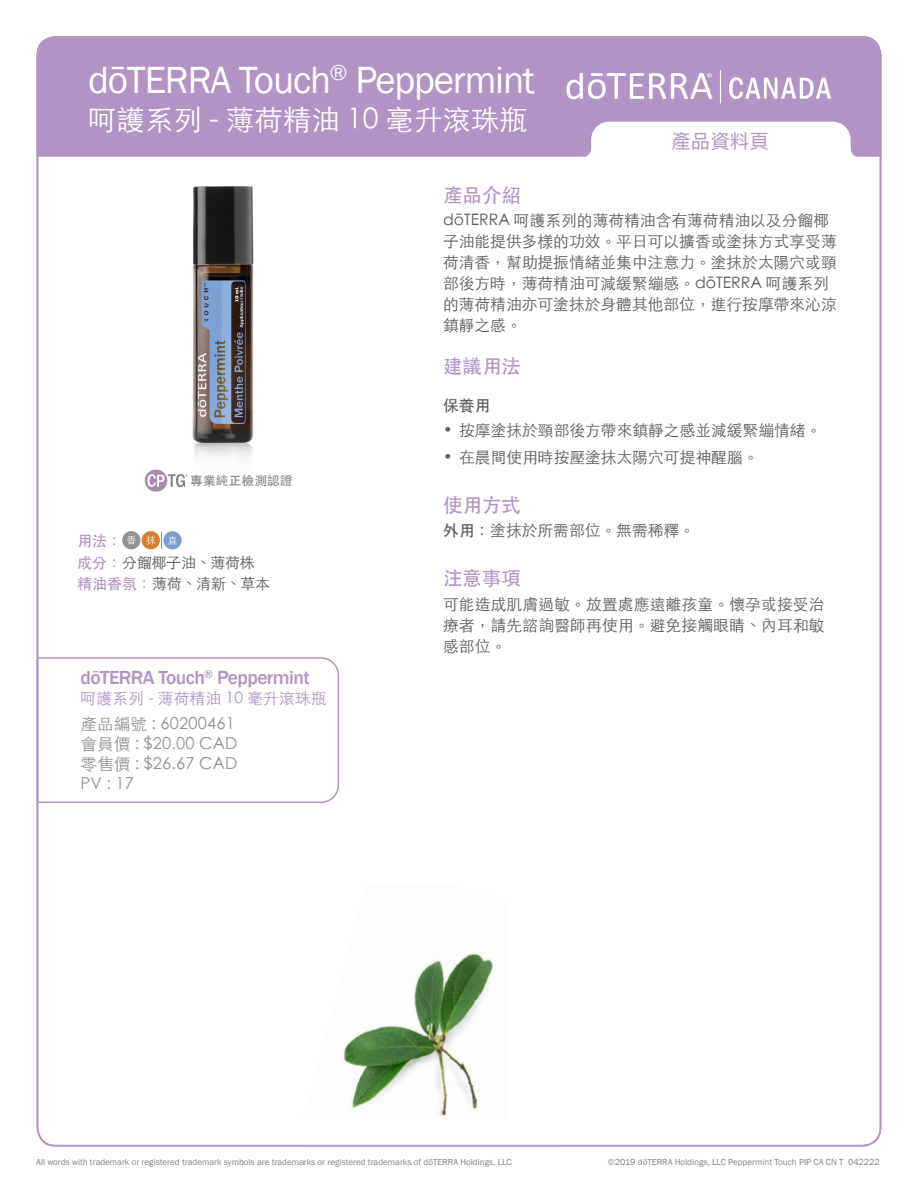
<style>
.page{position:relative;width:918px;height:1188px;background:#fff}
.page>*{position:absolute;margin:0;border:0;box-sizing:border-box;transform-origin:0 0}
.t1{font:39px "Franklin Gothic";letter-spacing:-.03em;color:#fff}
.Main_H2{font:300 28.5px "ST Heiti TC";color:#fff}
.Tag_H1{font:500 19.5px "Franklin Gothic";letter-spacing:-.03em;color:#b194c5}
.Purple_Headers{font:500 19.5px "ST Heiti TC";color:#b194c5}
.Purple_Headers-2{font:19.5px "Ping Fang SC";color:#b194c5}
.Tag_details{font:300 16.5px "ST Heiti TC";letter-spacing:.01em;color:#919295}
.Body{font:300 15.75px/21px "ST Heiti TC";color:#5a5a5d}
.Tag_H2{font:300 15.75px "ST Heiti TC";letter-spacing:.01em;color:#b194c5}
.Directions_Bold_Attr{font:300 15.75px "ST Heiti TC";color:#5a5a5d}
.Uses__Cosmetic__Food{font:500 15.75px "ST Heiti TC";color:#5a5a5d}
.Oil_Attribute_Panel{font:300 15px "ST Heiti TC";letter-spacing:-.02em;color:#5a5a5d}
.Oil_Attribute_Panel-2{font:500 15px "ST Heiti TC";color:#b194c5}
.Tag_details-2{font:500 12.75px "ST Heiti TC";letter-spacing:.01em;color:#828487}
.t2{font:9px "Franklin Gothic";color:#808285}
.s1{font-weight:500;color:#b194c5}
.s2{font-weight:500}
</style>
<div class="page">
<div style="left:37px;top:36px;width:844px;height:121px;background:#b194c5"></div>
<svg style="left:581px;top:122px;width:280px;height:35px"></svg>
<div style="left:122px;top:531px;width:18px;height:18px;background:#919295;border-radius:50%"></div>
<div style="left:142px;top:531px;width:18px;height:18px;background:#d77c29;border-radius:50%"></div>
<svg style="left:127px;top:536px;width:9px;height:9px"></svg>
<svg style="left:146px;top:536px;width:9px;height:9px"></svg>
<svg style="left:36px;top:657px;width:304px;height:147px"></svg>
<svg style="left:729px;top:77px;width:102px;height:22px"></svg>
<svg style="left:566px;top:73px;width:146px;height:26px"></svg>
<hr style="left:720px;top:70px;width:1px;height:34px;background:#fff">
<svg style="left:145px;top:470px;width:15px;height:22px"></svg>
<img style="left:160px;top:186px;width:94px;height:364px">
<img style="left:343px;top:953px;width:151px;height:164px">
<p class="t1" style="left:88px;top:56px;width:448px">dōTERRA Touch<sup>®</sup> Peppermint</p>
<p class="Main_H2" style="left:88px;top:95px;width:442px">呵護系列 - 薄荷精油 10 毫升滾珠瓶</p>
<p class="Purple_Headers-2" style="left:671px;top:129px;width:99px">產品資料頁</p>
<p class="Tag_details-2" style="left:190px;top:473px;width:104px">專業純正檢測認證</p>
<p class="Oil_Attribute_Panel-2" style="left:77px;top:533px;width:46px">用法：</p>
<p class="Oil_Attribute_Panel" style="left:77px;top:549px;width:179px"><span class="s1">成分：</span>分餾椰子油、薄荷株</p>
<p class="Oil_Attribute_Panel" style="left:77px;top:571px;width:194px"><span class="s1">精油香氛：</span>薄荷、清新、草本</p>
<p class="Tag_H1" style="left:81px;top:666px;width:231px">dōTERRA Touch<sup>®</sup> Peppermint</p>
<p class="Tag_H2" style="left:81px;top:684px;width:248px">呵護系列 - 薄荷精油 10 毫升滾珠瓶</p>
<p class="Tag_details" style="left:81px;top:710px;width:156px">產品編號 : 60200461</p>
<p class="Tag_details" style="left:81px;top:730px;width:158px">會員價 : $20.00 CAD</p>
<p class="Tag_details" style="left:81px;top:750px;width:158px">零售價 : $26.67 CAD</p>
<p class="Tag_details" style="left:81px;top:769px;width:55px">PV : 17</p>
<p class="Purple_Headers" style="left:443px;top:184px;width:79px">產品介紹</p>
<p class="Body" style="left:443px;top:208px;width:395px">dōTERRA 呵護系列的薄荷精油含有薄荷精油以及分餾椰子油能提供多樣的功效。平日可以擴香或塗抹方式享受薄荷清香，幫助提振情緒並集中注意力。塗抹於太陽穴或頸部後方時，薄荷精油可減緩緊繃感。dōTERRA 呵護系列的薄荷精油亦可塗抹於身體其他部位，進行按摩帶來沁涼</p>
<p class="Body" style="left:443px;top:313px;width:80px">鎮靜之感。</p>
<p class="Purple_Headers" style="left:443px;top:355px;width:79px">建議用法</p>
<p class="Uses__Cosmetic__Food" style="left:443px;top:397px;width:49px">保養用</p>
<p class="Body" style="left:443px;top:418px;width:380px">• 按摩塗抹於頸部後方帶來鎮靜之感並減緩緊繃情緒。</p>
<p class="Body" style="left:443px;top:445px;width:317px">• 在晨間使用時按壓塗抹太陽穴可提神醒腦。</p>
<p class="Purple_Headers" style="left:443px;top:494px;width:79px">使用方式</p>
<p class="Directions_Bold_Attr" style="left:443px;top:517px;width:253px"><span class="s2">外用：</span>塗抹於所需部位。無需稀釋。</p>
<p class="Purple_Headers" style="left:443px;top:567px;width:79px">注意事項</p>
<p class="Body" style="left:443px;top:592px;width:383px;text-align:justify">可能造成肌膚過敏。放置處應遠離孩童。懷孕或接受治療者，請先諮詢醫師再使用。避免接觸眼睛、內耳和敏感部位。</p>
<p class="t2" style="left:36px;top:1156px;width:477px">All words with trademark or registered trademark symbols are trademarks or registered trademarks of dōTERRA Holdings, LLC</p>
<p class="t2" style="left:608px;top:1156px;width:273px">©2019 dōTERRA Holdings, LLC Peppermint Touch PIP CA CN T 042222</p>
</div>
